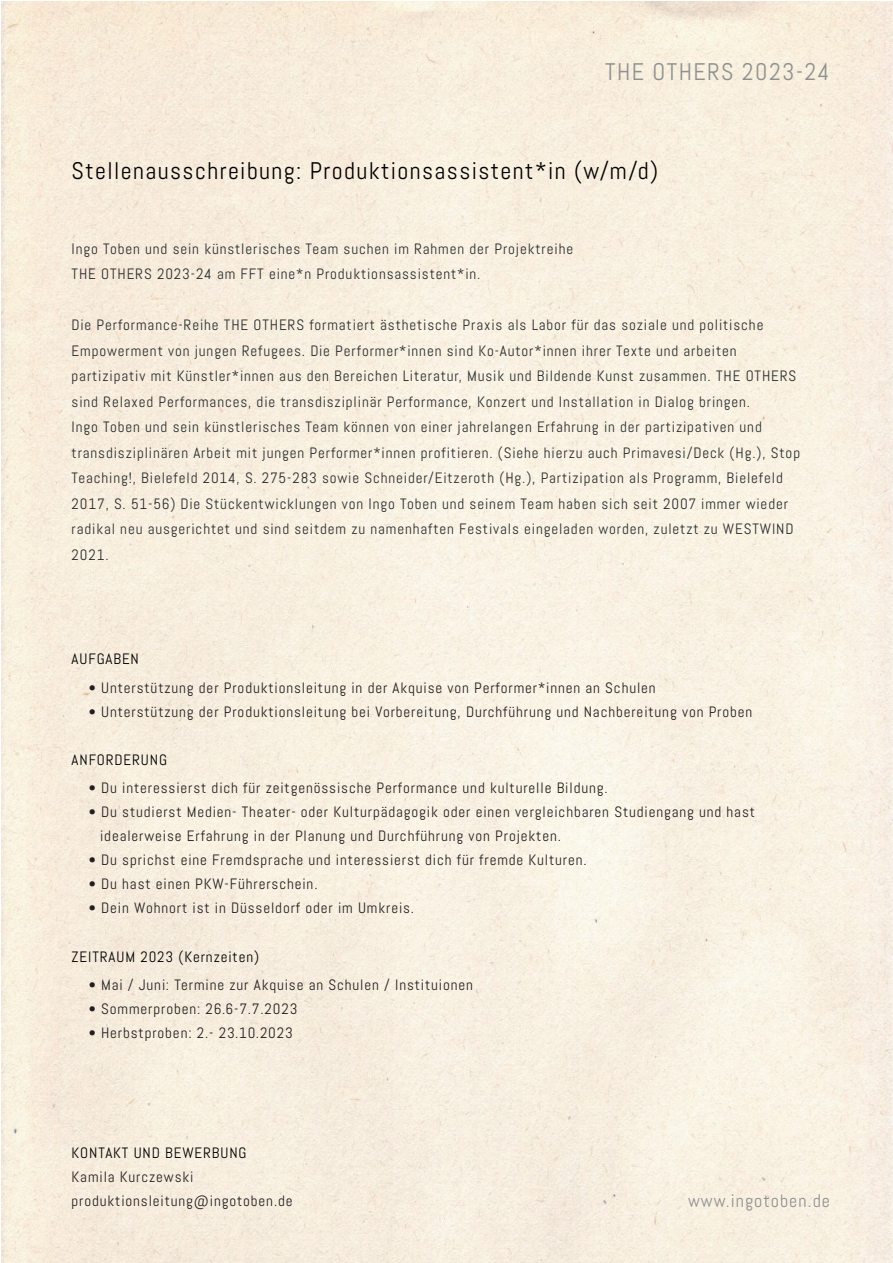
<style>
.page{position:relative;width:893px;height:1263px;background:#fff}
.page>*{position:absolute;margin:0;border:0;box-sizing:border-box;transform-origin:0 0}
.t1{font:24px "Abel";letter-spacing:.06em;color:#000001}
.t2{font:24px "Abel";letter-spacing:.06em;color:#8e9091}
.t3{font:18px "Abel";letter-spacing:.06em;color:#8e9091}
.t4{font:15px/25.5px "Abel";letter-spacing:.06em;color:#292d2f}
.t5{font:15px/24px "Abel";letter-spacing:.06em;color:#231f20}
.t6{font:15px "Abel";letter-spacing:.06em;color:#000001}
</style>
<div class="page">
<img style="left:2px;top:2px;width:890px;height:1261px">
<h1 class="t2" style="left:605px;top:56px;width:226px">THE OTHERS 2023-24</h1>
<h1 class="t1" style="left:72px;top:155px;width:588px">Stellenausschreibung: Produktionsassistent*in (w/m/d)</h1>
<p class="t4" style="left:72px;top:236px;width:503px">Ingo Toben und sein künstlerisches Team suchen im Rahmen der Projektreihe<br>THE OTHERS 2023-24 am FFT eine*n Produktionsassistent*in.</p>
<p class="t4" style="left:72px;top:312px;width:730px">Die Performance-Reihe THE OTHERS formatiert ästhetische Praxis als Labor für das soziale und politische Empowerment von jungen Refugees. Die Performer*innen sind Ko-Autor*innen ihrer Texte und arbeiten partizipativ mit Künstler*innen aus den Bereichen Literatur, Musik und Bildende Kunst zusammen. THE OTHERS sind Relaxed Performances, die transdisziplinär Performance, Konzert und Installation in Dialog bringen.<br>Ingo Toben und sein künstlerisches Team können von einer jahrelangen Erfahrung in der partizipativen und transdisziplinären Arbeit mit jungen Performer*innen profitieren. (Siehe hierzu auch Primavesi/Deck (Hg.), Stop Teaching!, Bielefeld 2014, S. 275-283 sowie Schneider/Eitzeroth (Hg.), Partizipation als Programm, Bielefeld 2017, S. 51-56) Die Stückentwicklungen von Ingo Toben und seinem Team haben sich seit 2007 immer wieder radikal neu ausgerichtet und sind seitdem zu namenhaften Festivals eingeladen worden, zuletzt zu WESTWIND 2021.</p>
<p class="t6" style="left:72px;top:650px;width:69px">AUFGABEN</p>
<p class="t5" style="left:89px;top:676px;width:568px">• Unterstützung der Produktionsleitung in der Akquise von Performer*innen an Schulen</p>
<p class="t5" style="left:89px;top:700px;width:665px">• Unterstützung der Produktionsleitung bei Vorbereitung, Durchführung und Nachbereitung von Proben</p>
<p class="t6" style="left:72px;top:750px;width:97px">ANFORDERUNG</p>
<p class="t5" style="left:89px;top:776px;width:520px">• Du interessierst dich für zeitgenössische Performance und kulturelle Bildung.</p>
<p class="t5" style="left:100px;top:800px;width:656px;text-indent:-11px">• Du studierst Medien- Theater- oder Kulturpädagogik oder einen vergleichbaren Studiengang und hast idealerweise Erfahrung in der Planung und Durchführung von Projekten.</p>
<p class="t5" style="left:89px;top:848px;width:499px">• Du sprichst eine Fremdsprache und interessierst dich für fremde Kulturen.</p>
<p class="t5" style="left:89px;top:872px;width:230px">• Du hast einen PKW-Führerschein.</p>
<p class="t5" style="left:89px;top:896px;width:327px">• Dein Wohnort ist in Düsseldorf oder im Umkreis.</p>
<p class="t6" style="left:72px;top:947px;width:189px">ZEITRAUM 2023 (Kernzeiten)</p>
<p class="t5" style="left:89px;top:973px;width:385px">• Mai / Juni: Termine zur Akquise an Schulen / Instituionen</p>
<p class="t5" style="left:89px;top:997px;width:210px">• Sommerproben: 26.6-7.7.2023</p>
<p class="t5" style="left:89px;top:1021px;width:205px">• Herbstproben: 2.- 23.10.2023</p>
<p class="t6" style="left:72px;top:1143px;width:176px">KONTAKT UND BEWERBUNG</p>
<p class="t5" style="left:72px;top:1165px;width:222px">Kamila Kurczewski produktionsleitung@ingotoben.de</p>
<p class="t3" style="left:688px;top:1190px;width:143px">www.ingotoben.de</p>
</div>
